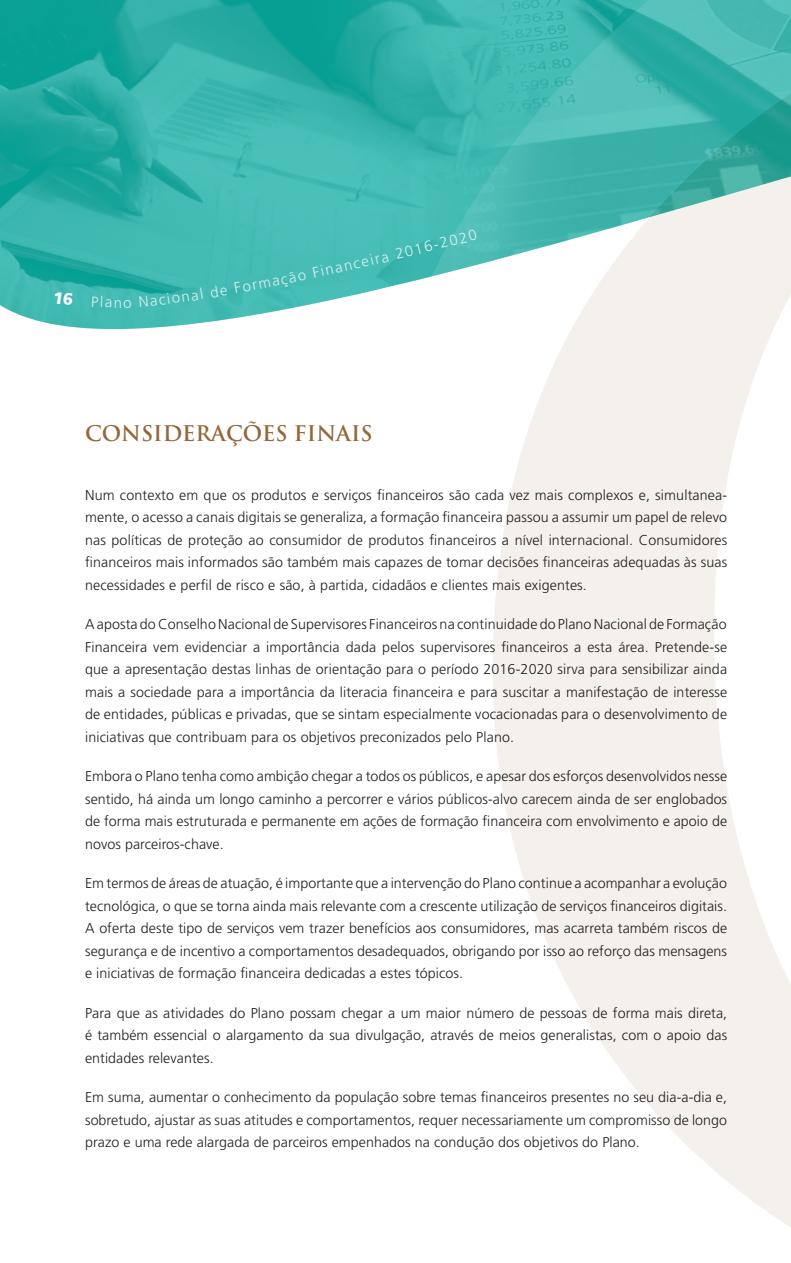
<style>
.page{position:relative;width:791px;height:1263px;background:#fff}
.page>*{position:absolute;margin:0;border:0;box-sizing:border-box;transform-origin:0 0}
.Titulos{font:700 21px "Trajan Pro";color:#956636}
.t1{font:300 15px "Frutiger LT Pro";color:#dbeeec}
.Texto{font:300 14.25px/22.5px "Frutiger LT Pro";letter-spacing:.005em;color:#231f20;text-align:justify}
</style>
<div class="page">
<img style="left:0;top:0;width:342px;height:329px">
<svg style="left:342px;top:0;width:151px;height:298px;background:#48bbb3"></svg>
<svg style="left:493px;top:0;width:298px;height:1227px;fill:#f4f0eb"></svg>
<svg style="left:54px;top:292px;width:19px;height:13px"></svg>
<svg style="left:92px;top:296px;width:19px;height:12px"></svg>
<svg style="left:124px;top:300px;width:7px;height:8px"></svg>
<svg style="left:139px;top:288px;width:64px;height:19px"></svg>
<svg style="left:210px;top:282px;width:31px;height:16px"></svg>
<p class="t1" style="left:114px;top:294px;width:10px">n</p>
<p class="t1" style="left:403px;top:244px;width:75px;rotate:-14deg">016-2020</p>
<p class="t1" style="left:333px;top:260px;width:72px;rotate:-13deg">anceira 2</p>
<p class="t1" style="left:287px;top:269px;width:47px;rotate:-12deg">ão Fin</p>
<p class="t1" style="left:241px;top:278px;width:47px;rotate:-11deg">ormaç</p>
<p class="Titulos" style="left:85px;top:420px;width:289px">CONSIDERAÇÕES FINAIS</p>
<p class="Texto" style="left:85px;top:483px;width:644px">Num contexto em que os produtos e serviços financeiros são cada vez mais complexos e, simultanea&shy;mente, o acesso a canais digitais se generaliza, a formação financeira passou a assumir um papel de relevo nas políticas de proteção ao consumidor de produtos financeiros a nível internacional. Consumidores financeiros mais informados são também mais capazes de tomar decisões financeiras adequadas às suas necessidades e perfil de risco e são, à partida, cidadãos e clientes mais exigentes.</p>
<p class="Texto" style="left:85px;top:613px;width:644px">A aposta do Conselho Nacional de Supervisores Financeiros na continuidade do Plano Nacional de Formação Financeira vem evidenciar a importância dada pelos supervisores financeiros a esta área. Pretende-se que a apresentação destas linhas de orientação para o período 2016-2020 sirva para sensibilizar ainda mais a sociedade para a importância da literacia financeira e para suscitar a manifestação de interesse de entidades, públicas e privadas, que se sintam especialmente vocacionadas para o desenvolvimento de iniciativas que contribuam para os objetivos preconizados pelo Plano.</p>
<p class="Texto" style="left:85px;top:765px;width:644px">Embora o Plano tenha como ambição chegar a todos os públicos, e apesar dos esforços desenvolvidos nesse sentido, há ainda um longo caminho a percorrer e vários públicos-alvo carecem ainda de ser englobados de forma mais estruturada e permanente em ações de formação financeira com envolvimento e apoio de novos parceiros-chave.</p>
<p class="Texto" style="left:85px;top:872px;width:644px">Em termos de áreas de atuação, é importante que a intervenção do Plano continue a acompanhar a evolução tecnológica, o que se torna ainda mais relevante com a crescente utilização de serviços financeiros digitais.<br>A oferta deste tipo de serviços vem trazer benefícios aos consumidores, mas acarreta também riscos de segurança e de incentivo a comportamentos desadequados, obrigando por isso ao reforço das mensagens e iniciativas de formação financeira dedicadas a estes tópicos.</p>
<p class="Texto" style="left:85px;top:1001px;width:644px">Para que as atividades do Plano possam chegar a um maior número de pessoas de forma mais direta, é também essencial o alargamento da sua divulgação, através de meios generalistas, com o apoio das entidades relevantes.</p>
<p class="Texto" style="left:85px;top:1086px;width:644px">Em suma, aumentar o conhecimento da população sobre temas financeiros presentes no seu dia-a-dia e, sobretudo, ajustar as suas atitudes e comportamentos, requer necessariamente um compromisso de longo prazo e uma rede alargada de parceiros empenhados na condução dos objetivos do Plano.</p>
</div>
